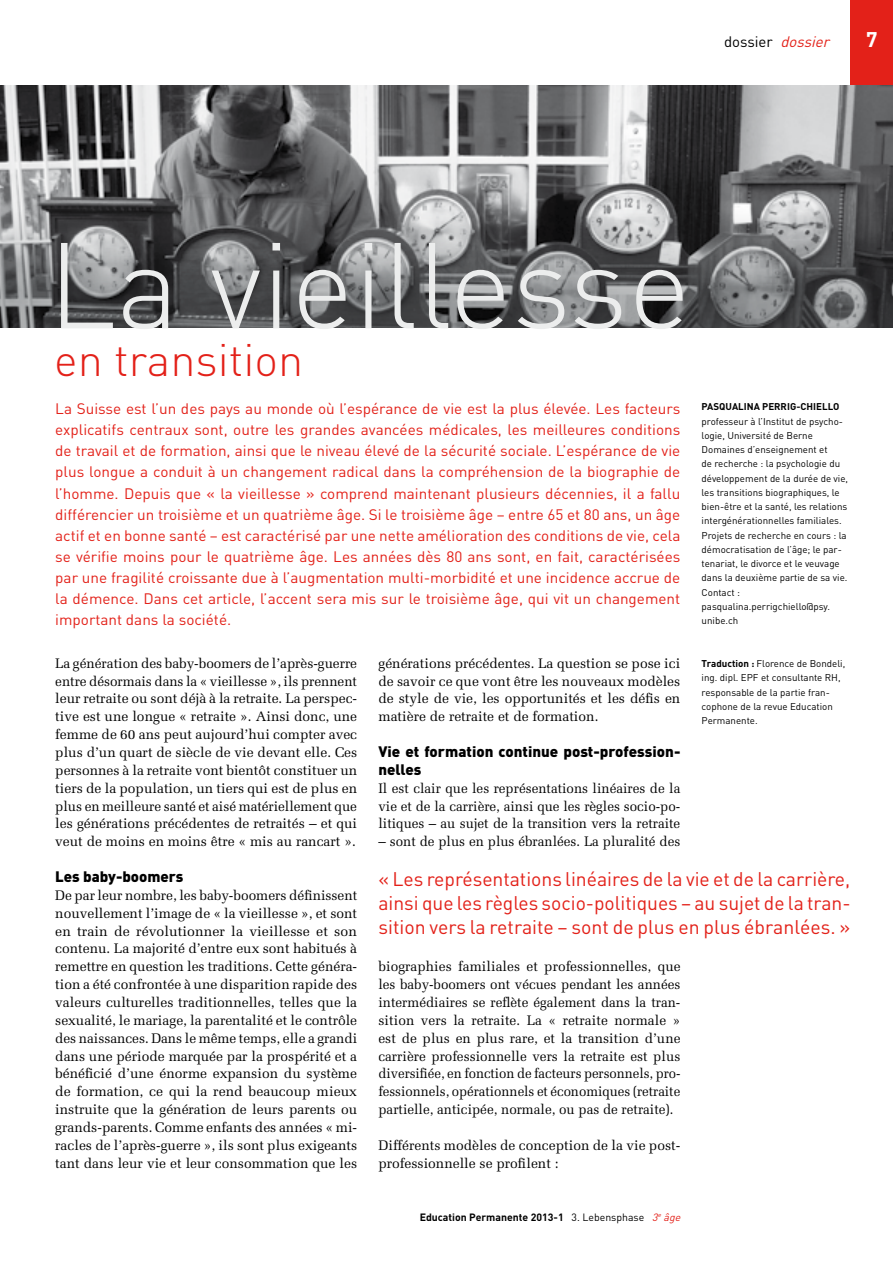
<style>
.page{position:relative;width:893px;height:1263px;background:#fff}
.page>*{position:absolute;margin:0;border:0;box-sizing:border-box;transform-origin:0 0}
.t1{font:300 120px "DIN";color:#eceded}
.t2{font:300 45px "DIN";color:#e32119}
.t3{font:700 21px "DIN";color:#fff}
.t4{font:19.5px/24px "DIN";color:#e32119;text-align:justify}
.t5{font:15px/21px "DIN";color:#e32119;text-align:justify}
.t6{font:900 15px/17.9px "DIN";color:#000}
.t7{font:15px "DIN";color:#000}
.t8{font:13.8px/17.9px "Melior";color:#000;text-align:justify}
.t9{font:700 10.5px "DIN";color:#000}
.t10{font:9.75px/14.2px "DIN";color:#000}
.t11{font:700 9.75px "DIN";color:#000}
.s1{font-style:italic;color:#e32119}
.s2{font-weight:700}
.s3{font-weight:400}
.s4{font-weight:400;font-style:italic;color:#e32119}
</style>
<div class="page">
<div style="left:850px;top:0;width:43px;height:85px;background:#e32119"></div>
<svg style="left:0;top:85px;width:893px;height:242px;background:#727274"></svg>
<p class="t7" style="left:724px;top:33px;width:111px">dossier <span class="s1">dossier</span></p>
<h3 class="t3" style="left:866px;top:26px;width:13px">7</h3>
<h1 class="t1" style="left:48px;top:211px;width:644px">La vieillesse</h1>
<h2 class="t2" style="left:54px;top:332px;width:251px">en transition</h2>
<p class="t5" style="left:55px;top:398px;width:627px">La Suisse est l’un des pays au monde où l’espérance de vie est la plus élevée. Les facteurs explicatifs centraux sont, outre les grandes avancées médicales, les meilleures conditions de travail et de formation, ainsi que le niveau élevé de la sécurité sociale. L’espérance de vie plus longue a conduit à un changement radical dans la compréhension de la biographie de l’homme. Depuis que « la vieillesse » comprend maintenant plusieurs décennies, il a fallu différencier un troisième et un quatrième âge. Si le troisième âge – entre 65 et 80 ans, un âge actif et en bonne santé – est caractérisé par une nette amélioration des conditions de vie, cela se vérifie moins pour le quatrième âge. Les années dès 80 ans sont, en fait, caractérisées par une fragilité croissante due à l’augmentation multi-morbidité et une incidence accrue de la démence. Dans cet article, l’accent sera mis sur le troisième âge, qui vit un changement important dans la société.</p>
<p class="t8" style="left:55px;top:654px;width:303px">La génération des baby-boomers de l’après-guerre entre désormais dans la « vieillesse », ils prennent leur retraite ou sont déjà à la retraite. La perspec&shy;tive est une longue « retraite ». Ainsi donc, une femme de 60 ans peut aujourd’hui compter avec plus d’un quart de siècle de vie devant elle. Ces personnes à la retraite vont bientôt constituer un tiers de la population, un tiers qui est de plus en plus en meilleure santé et aisé matériellement que les générations précédentes de retraités – et qui veut de moins en moins être « mis au rancart ».</p>
<p class="t6" style="left:55px;top:867px;width:130px">Les baby-boomers</p>
<p class="t8" style="left:55px;top:886px;width:304px">De par leur nombre, les baby-boomers définissent nouvellement l’image de « la vieillesse », et sont en train de révolutionner la vieillesse et son contenu. La majorité d’entre eux sont habitués à remettre en question les traditions. Cette généra&shy;tion a été confrontée à une disparition rapide des valeurs culturelles traditionnelles, telles que la sexualité, le mariage, la parentalité et le contrôle des naissances. Dans le même temps, elle a grandi dans une période marquée par la prospérité et a bénéficié d’une énorme expansion du système de formation, ce qui la rend beaucoup mieux instruite que la génération de leurs parents ou grands-parents. Comme enfants des années « mi&shy;racles de l’après-guerre », ils sont plus exigeants tant dans leur vie et leur consommation que les</p>
<p class="t11" style="left:702px;top:400px;width:139px">Pasqualina Perrig-Chiello</p>
<p class="t10" style="left:702px;top:414px;width:148px">professeur à l’Institut de psycho&shy;logie, Université de Berne<br>Domaines d’enseignement et<br>de recherche : la psychologie du développement de la durée de vie, les transitions biographiques, le bien-être et la santé, les relations intergénérationnelles familiales.<br>Projets de recherche en cours : la démocratisation de l’âge; le par&shy;tenariat, le divorce et le veuvage dans la deuxième partie de sa vie.<br>Contact : pasqualina.perrigchiello@psy. unibe.ch</p>
<p class="t10" style="left:702px;top:656px;width:145px"><span class="s2">Traduction :</span> Florence de Bondeli, ing. dipl. EPF et consultante RH, responsable de la partie fran&shy;cophone de la revue Education<br>Permanente.</p>
<p class="t8" style="left:378px;top:654px;width:303px">générations précédentes. La question se pose ici de savoir ce que vont être les nouveaux modèles de style de vie, les opportunités et les défis en matière de retraite et de formation.</p>
<p class="t6" style="left:378px;top:742px;width:303px">Vie et formation continue post-profession&shy;nelles</p>
<p class="t8" style="left:378px;top:779px;width:303px">Il est clair que les représentations linéaires de la vie et de la carrière, ainsi que les règles socio-po&shy;litiques – au sujet de la transition vers la retraite</p>
<p class="t8" style="left:378px;top:832px;width:303px">– sont de plus en plus ébranlées. La pluralité des</p>
<h3 class="t4" style="left:378px;top:866px;width:474px">« Les représentations linéaires de la vie et de la carrière, ainsi que les règles socio-politiques – au sujet de la tran&shy;sition vers la retraite – sont de plus en plus ébranlées. »</h3>
<p class="t8" style="left:378px;top:957px;width:304px">biographies familiales et professionnelles, que les baby-boomers ont vécues pendant les années intermédiaires se reflète également dans la tran&shy;sition vers la retraite. La « retraite normale » est de plus en plus rare, et la transition d’une carrière professionnelle vers la retraite est plus diversifiée, en fonction de facteurs personnels, pro&shy;fessionnels, opérationnels et économiques (retraite partielle, anticipée, normale, ou pas de retraite).</p>
<p class="t8" style="left:378px;top:1136px;width:303px">Différents modèles de conception de la vie post&shy;professionnelle se profilent :</p>
<p class="t9" style="left:420px;top:1210px;width:265px">Education Permanente 2013-1 <span class="s3">3. Lebensphase</span> <span class="s4">3</span><sup>e</sup> <span class="s4">âge</span></p>
</div>
